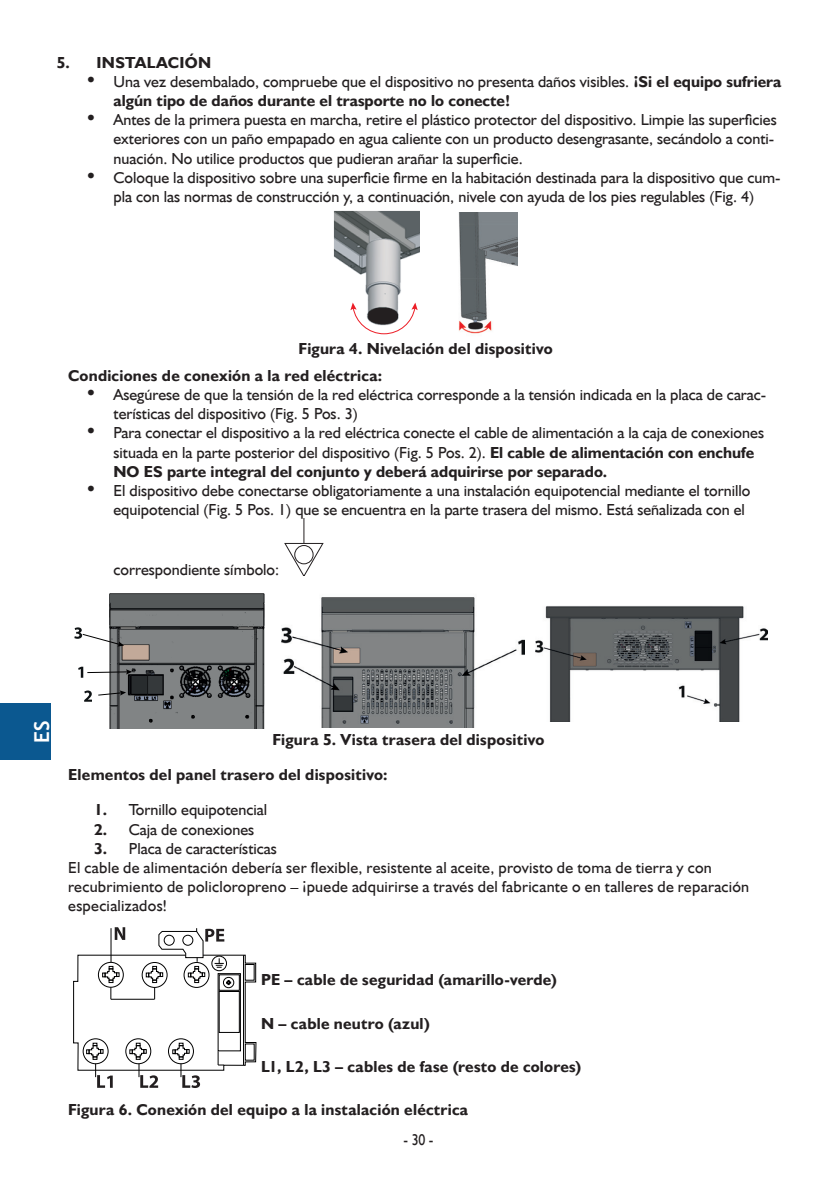
<style>
.page{position:relative;width:840px;height:1191px;background:#fff}
.page>*{position:absolute;margin:0;border:0;box-sizing:border-box;transform-origin:0 0}
.t1{font:700 20.6px "Trebuchet MS";color:#fff}
.MAIN_TXT{font:16px/19.2px "Humanst 521 EU";color:#231f20}
.MAIN_TXT-2{font:700 16px "Humanst 521 EU";letter-spacing:.015em;color:#231f20}
.MAIN_TXT-3{font:16px "Humanst 521 EU";color:#231f20;scale:.86 1}
.s1{font-weight:700;font-size:20px}
.s2{font-weight:700}
</style>
<div class="page">
<div style="left:0;top:703px;width:51px;height:57px;background:#0b5890"></div>
<img style="left:333px;top:211px;width:86px;height:99px">
<svg style="left:350px;top:302px;width:67px;height:33px"></svg>
<img style="left:458px;top:213px;width:59px;height:121px">
<svg style="left:284px;top:518px;width:40px;height:57px"></svg>
<div style="left:294px;top:545px;width:19px;height:19px;border:1px solid #231f20;border-radius:50%"></div>
<img style="left:80px;top:593px;width:185px;height:135px">
<svg style="left:74px;top:627px;width:50px;height:19px"></svg>
<svg style="left:84px;top:690px;width:42px;height:11px"></svg>
<svg style="left:78px;top:666px;width:54px;height:11px"></svg>
<img style="left:281px;top:597px;width:243px;height:131px">
<img style="left:535px;top:606px;width:232px;height:116px">
<svg style="left:73px;top:927px;width:183px;height:161px"></svg>
<p class="MAIN_TXT-2" style="left:57px;top:52px;width:156px">5. INSTALACIÓN</p>
<p class="MAIN_TXT" style="left:113px;top:72px;width:669px;text-indent:-28px"><span class="s1">•</span> Una vez desembalado, compruebe que el dispositivo no presenta daños visibles. <span class="s2">¡Si el equipo sufriera algún tipo de daños durante el trasporte no lo conecte!</span></p>
<p class="MAIN_TXT" style="left:113px;top:110px;width:664px;text-indent:-28px"><span class="s1">•</span> Antes de la primera puesta en marcha, retire el plástico protector del dispositivo. Limpie las superficies exteriores con un paño empapado en agua caliente con un producto desengrasante, secándolo a conti&shy;nuación. No utilice productos que pudieran arañar la superficie.</p>
<p class="MAIN_TXT" style="left:85px;top:168px;width:696px;text-align:center"><span class="s1">•</span> Coloque la dispositivo sobre una superficie firme en la habitación destinada para la dispositivo que cum&shy;pla con las normas de construcción y, a continuación, nivele con ayuda de los pies regulables (Fig. 4)</p>
<p class="MAIN_TXT-2" style="left:298px;top:338px;width:255px">Figura 4. Nivelación del dispositivo</p>
<p class="MAIN_TXT-2" style="left:68px;top:365px;width:315px">Condiciones de conexión a la red eléctrica:</p>
<p class="MAIN_TXT" style="left:113px;top:385px;width:654px;text-indent:-28px"><span class="s1">•</span> Asegúrese de que la tensión de la red eléctrica corresponde a la tensión indicada en la placa de carac&shy;terísticas del dispositivo (Fig. 5 Pos. 3)</p>
<p class="MAIN_TXT" style="left:113px;top:423px;width:651px;text-indent:-28px"><span class="s1">•</span> Para conectar el dispositivo a la red eléctrica conecte el cable de alimentación a la caja de conexiones situada en la parte posterior del dispositivo (Fig. 5 Pos. 2). <span class="s2">El cable de alimentación con enchufe<br>NO ES parte integral del conjunto y deberá adquirirse por separado.</span></p>
<p class="MAIN_TXT" style="left:113px;top:481px;width:638px;text-indent:-28px"><span class="s1">•</span> El dispositivo debe conectarse obligatoriamente a una instalación equipotencial mediante el tornillo equipotencial (Fig. 5 Pos. 1) que se encuentra en la parte trasera del mismo. Está señalizada con el</p>
<p class="MAIN_TXT" style="left:113px;top:560px;width:167px">correspondiente símbolo:</p>
<p class="t1" style="left:29px;top:742px;width:24px;rotate:-90deg">ES</p>
<p class="MAIN_TXT-2" style="left:272px;top:729px;width:273px">Figura 5. Vista trasera del dispositivo</p>
<p class="MAIN_TXT-2" style="left:68px;top:765px;width:321px">Elementos del panel trasero del dispositivo:</p>
<p class="MAIN_TXT" style="left:94px;top:800px;width:174px"><span class="s2">1.</span> Tornillo equipotencial</p>
<p class="MAIN_TXT" style="left:94px;top:819px;width:161px"><span class="s2">2.</span> Caja de conexiones</p>
<p class="MAIN_TXT" style="left:94px;top:838px;width:184px"><span class="s2">3.</span> Placa de características</p>
<p class="MAIN_TXT" style="left:68px;top:858px;width:682px">El cable de alimentación debería ser flexible, resistente al aceite, provisto de toma de tierra y con recubrimiento de policloropreno – ¡puede adquirirse a través del fabricante o en talleres de reparación especializados!</p>
<p class="MAIN_TXT-2" style="left:261px;top:970px;width:297px">PE – cable de seguridad (amarillo-verde)</p>
<p class="MAIN_TXT-2" style="left:261px;top:1013px;width:170px">N – cable neutro (azul)</p>
<p class="MAIN_TXT-2" style="left:261px;top:1056px;width:321px">L1, L2, L3 – cables de fase (resto de colores)</p>
<p class="MAIN_TXT-2" style="left:68px;top:1099px;width:401px">Figura 6. Conexión del equipo a la instalación eléctrica</p>
<p class="MAIN_TXT-3" style="left:403px;top:1129px;width:36px">- 30 -</p>
</div>
